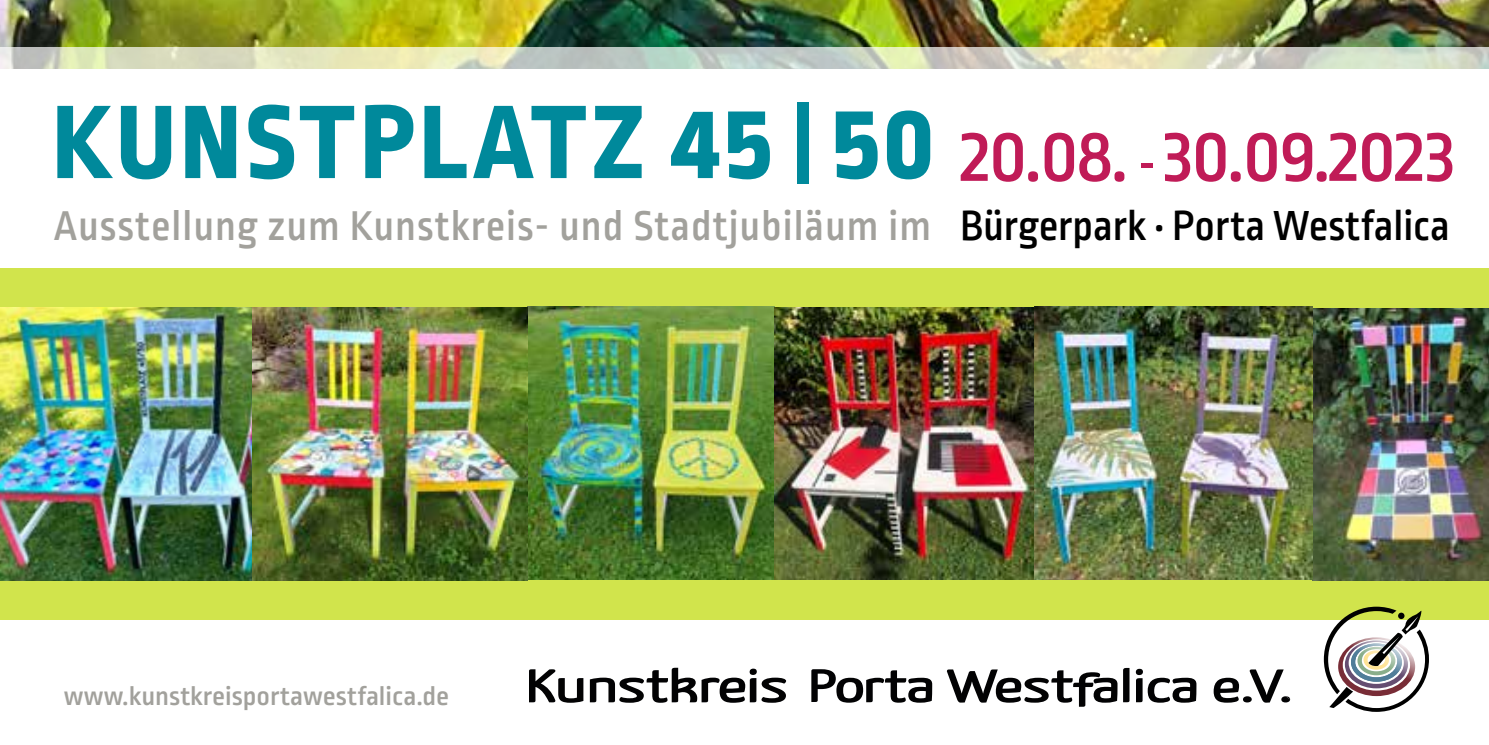
<style>
.page{position:relative;width:1489px;height:745px;background:#fff}
.page>*{position:absolute;margin:0;border:0;box-sizing:border-box;transform-origin:0 0}
.t1{font:800 110px "Ropa Sans Pro";letter-spacing:.04em;color:#00899b}
.t2{font:500 78.5px "Ropa Sans Pro";letter-spacing:-.02em;color:#c01b57}
.t3{font:500 43.75px "Ropa Sans Pro";letter-spacing:.025em;color:#a2a19c}
.t4{font:500 27.5px "Ropa Sans Pro";color:#a2a19c;scale:1.06 1}
.s1{font-size:85px}
.s2{font-size:50.75px}
.s3{font-size:44.25px;color:#000}
</style>
<div class="page">
<div style="left:0;top:268px;width:1488px;height:351px;background:#d1e44c"></div>
<img style="left:0;top:308px;width:527px;height:272px">
<img style="left:527px;top:306px;width:247px;height:273px">
<img style="left:774px;top:308px;width:259px;height:271px">
<img style="left:1312px;top:308px;width:176px;height:272px">
<img style="left:1033px;top:306px;width:279px;height:273px">
<img style="left:0;top:0;width:1488px;height:47px">
<svg style="left:0;top:47px;width:1488px;height:22px;background:#d4d8c1"></svg>
<svg style="left:529px;top:669px;width:54px;height:33px"></svg>
<svg style="left:590px;top:667px;width:196px;height:35px"></svg>
<svg style="left:811px;top:669px;width:121px;height:33px"></svg>
<svg style="left:946px;top:667px;width:183px;height:39px"></svg>
<svg style="left:1135px;top:668px;width:61px;height:34px"></svg>
<svg style="left:1213px;top:677px;width:25px;height:25px"></svg>
<svg style="left:1242px;top:695px;width:9px;height:7px"></svg>
<svg style="left:1249px;top:669px;width:40px;height:33px"></svg>
<svg style="left:1323px;top:606px;width:105px;height:105px"></svg>
<h1 class="t1" style="left:52px;top:78px;width:883px">KUNSTPLATZ 45 <span class="s1">|</span> 50</h1>
<h2 class="t2" style="left:960px;top:112px;width:497px">20.08. <span class="s2">-</span> 30.09.2023</h2>
<p class="t3" style="left:54px;top:201px;width:1397px">Ausstellung zum Kunstkreis- und Stadtjubiläum im <span class="s3">Bürgerpark • Porta Westfalica</span></p>
<p class="t4" style="left:64px;top:680px;width:365px">www.kunstkreisportawestfalica.de</p>
</div>
